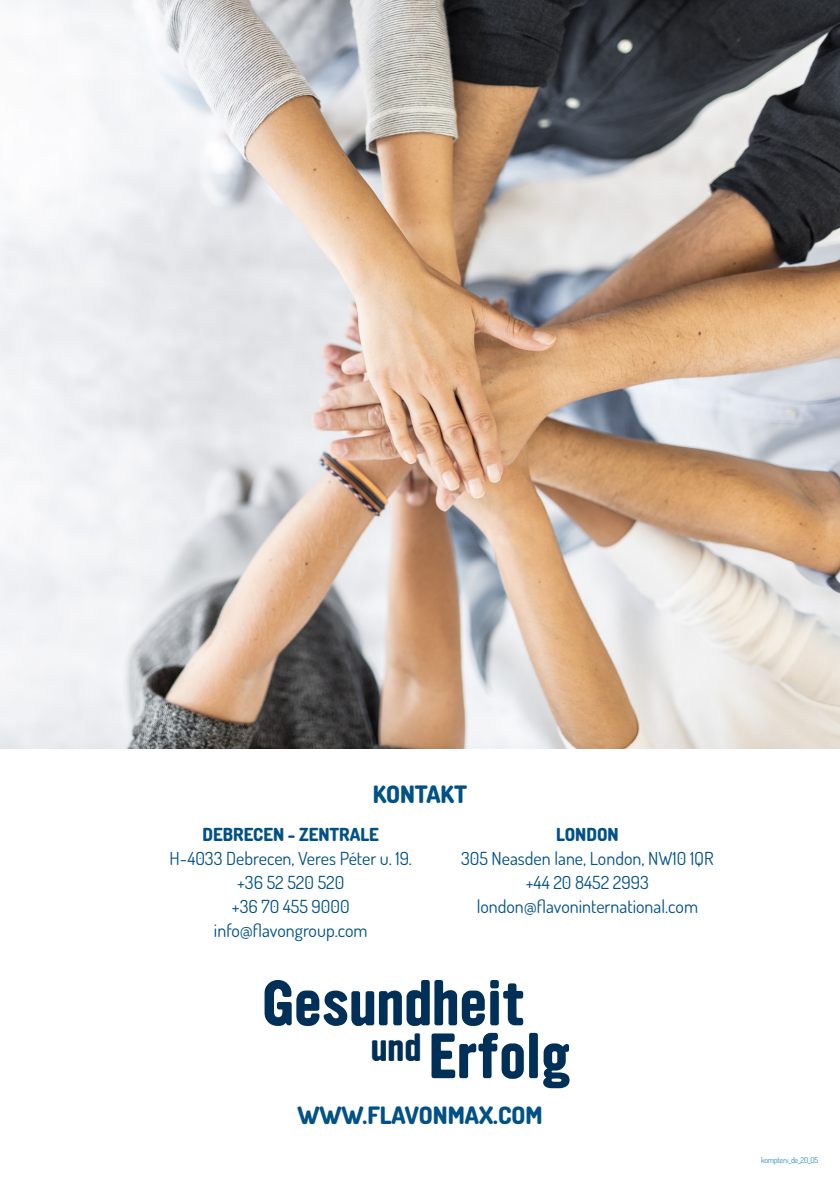
<style>
.page{position:relative;width:840px;height:1191px;background:#fff}
.page>*{position:absolute;margin:0;border:0;box-sizing:border-box;transform-origin:0 0}
.t1{font:700 55.8px "Ultramagnetic";color:#002f57}
.t2{font:700 34px "Ultramagnetic";color:#002f57}
.t3{font:800 24px "Dosis";color:#015186}
.t4{font:18px "Dosis";color:#015186}
.t5{font:800 18px "Dosis";color:#015186}
.t6{font:8px "Dosis";letter-spacing:-.03em;color:#2a8ccb}
</style>
<div class="page">
<img style="left:0;top:0;width:839px;height:748px">
<p class="t3" style="left:372px;top:779px;width:96px">KONTAKT</p>
<p class="t5" style="left:202px;top:823px;width:178px">DEBRECEN - ZENTRALE</p>
<p class="t4" style="left:169px;top:846px;width:244px">H-4033 Debrecen, Veres Péter u. 19.</p>
<p class="t4" style="left:237px;top:870px;width:109px">+36 52 520 520</p>
<p class="t4" style="left:232px;top:894px;width:119px">+36 70 455 9000</p>
<p class="t4" style="left:214px;top:918px;width:155px">info@flavongroup.com</p>
<p class="t5" style="left:555px;top:823px;width:64px">LONDON</p>
<p class="t4" style="left:461px;top:846px;width:254px">305 Neasden lane, London, NW10 1QR</p>
<p class="t4" style="left:525px;top:870px;width:124px">+44 20 8452 2993</p>
<p class="t4" style="left:476px;top:894px;width:223px">london@flavoninternational.com</p>
<p class="t1" style="left:262px;top:963px;width:264px">Gesundheit</p>
<p class="t1" style="left:429px;top:1016px;width:143px">Erfolg</p>
<p class="t2" style="left:370px;top:1023px;width:52px">und</p>
<p class="t3" style="left:297px;top:1100px;width:247px">WWW.FLAVONMAX.COM</p>
<p class="t6" style="left:760px;top:1154px;width:59px">kompterv_de_20_05</p>
</div>
